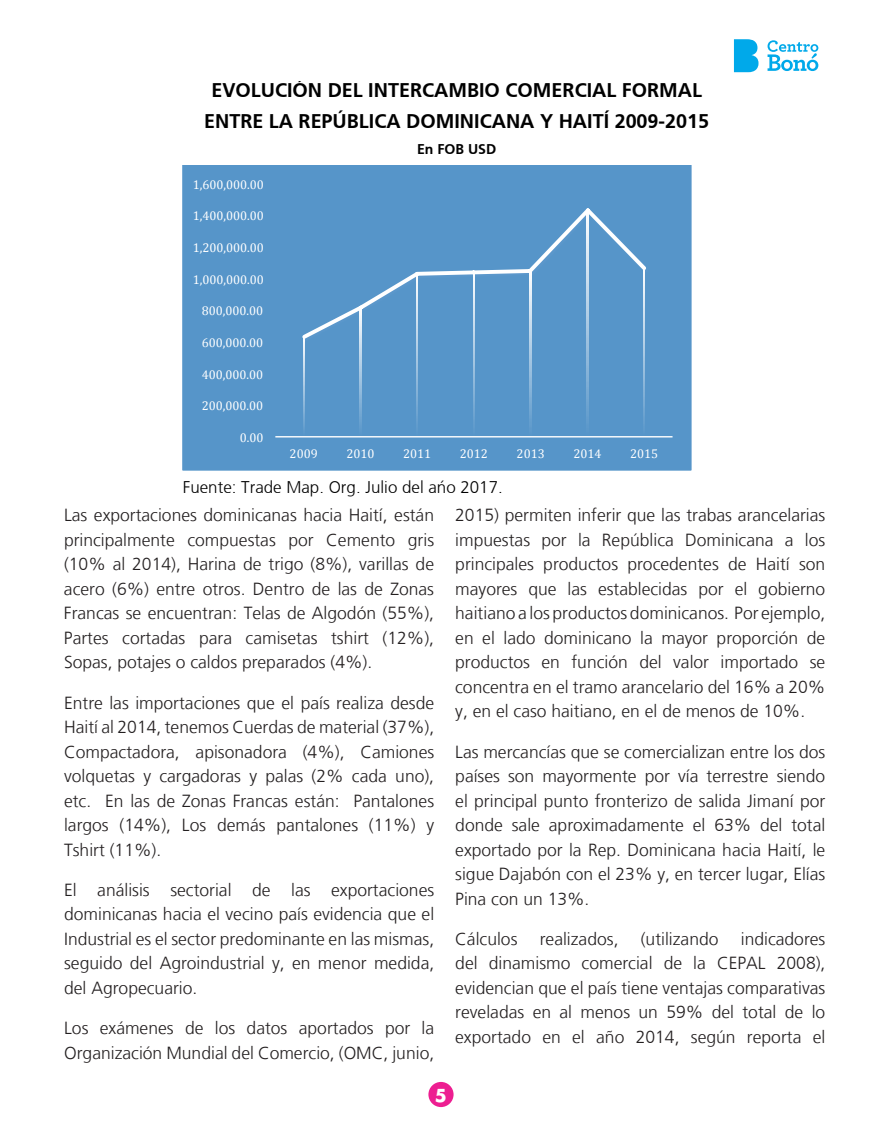
<style>
.page{position:relative;width:882px;height:1134px;background:#fff}
.page>*{position:absolute;margin:0;border:0;box-sizing:border-box;transform-origin:0 0}
.t1{font:700 19.78px/31px "Frutiger CE";color:#000;text-align:center}
.t2{font:300 17.5px/24.5px "Frutiger LT";color:#231f20;text-align:justify}
.t3{font:700 17.5px "Futura LT";color:#fff}
.t4{font:300 16.97px "Frutiger CE";color:#000}
.t5{font:700 14.17px "Frutiger CE";color:#000}
.t6{font:12.78px "Cambria";color:#fff}
</style>
<div class="page">
<div style="left:428px;top:1082px;width:26px;height:25px;background:#ed1e91;border-radius:50%"></div>
<svg style="left:768px;top:40px;width:50px;height:31px"></svg>
<svg style="left:734px;top:39px;width:25px;height:33px"></svg>
<div style="left:183px;top:165px;width:508px;height:305px;background:#5695c9"></div>
<hr style="left:275px;top:436px;width:398px;height:1px;background:#fff">
<svg style="left:302px;top:208px;width:344px;height:134px"></svg>
<img style="left:303px;top:337px;width:1px;height:100px">
<img style="left:360px;top:307px;width:1px;height:130px">
<img style="left:417px;top:274px;width:1px;height:163px">
<img style="left:473px;top:272px;width:2px;height:165px">
<img style="left:530px;top:271px;width:1px;height:166px">
<img style="left:587px;top:211px;width:1px;height:226px">
<img style="left:643px;top:268px;width:2px;height:169px">
<div style="left:182px;top:165px;width:510px;height:306px;border:1px solid #5695c9"></div>
<p class="t1" style="left:204px;top:75px;width:506px">EVOLUCIÓN DEL INTERCAMBIO COMERCIAL FORMAL<br>ENTRE LA REPÚBLICA DOMINICANA Y HAITÍ 2009--2015</p>
<p class="t5" style="left:417px;top:141px;width:81px">En FOB USD</p>
<p class="t6" style="left:193px;top:177px;width:73px">1,600,000.00</p>
<p class="t6" style="left:193px;top:208px;width:73px">1,400,000.00</p>
<p class="t6" style="left:193px;top:240px;width:73px">1,200,000.00</p>
<p class="t6" style="left:193px;top:272px;width:73px">1,000,000.00</p>
<p class="t6" style="left:202px;top:303px;width:63px">800,000.00</p>
<p class="t6" style="left:202px;top:335px;width:63px">600,000.00</p>
<p class="t6" style="left:202px;top:367px;width:63px">400,000.00</p>
<p class="t6" style="left:202px;top:398px;width:63px">200,000.00</p>
<p class="t6" style="left:240px;top:430px;width:25px">0.00</p>
<p class="t6" style="left:290px;top:446px;width:30px">2009</p>
<p class="t6" style="left:346px;top:446px;width:30px">2010</p>
<p class="t6" style="left:403px;top:446px;width:30px">2011</p>
<p class="t6" style="left:460px;top:446px;width:30px">2012</p>
<p class="t6" style="left:517px;top:446px;width:30px">2013</p>
<p class="t6" style="left:573px;top:446px;width:30px">2014</p>
<p class="t6" style="left:630px;top:446px;width:30px">2015</p>
<p class="t4" style="left:183px;top:480px;width:321px">Fuente: Trade Map. Org. Julio del añńo 2017.</p>
<p class="t2" style="left:64px;top:503px;width:372px">Las exportaciones dominicanas hacia Haití, están principalmente compuestas por Cemento gris (10% al 2014), Harina de trigo (8%), varillas de acero (6%) entre otros. Dentro de las de Zonas Francas se encuentran: Telas de Algodón (55%), Partes cortadas para camisetas tshirt (12%), Sopas, potajes o caldos preparados (4%).</p>
<p class="t2" style="left:64px;top:691px;width:372px">Entre las importaciones que el país realiza desde Haití al 2014, tenemos Cuerdas de material (37%), Compactadora, apisonadora (4%), Camiones volquetas y cargadoras y palas (2% cada uno), etc. En las de Zonas Francas están: Pantalones largos (14%), Los demás pantalones (11%) y Tshirt (11%).</p>
<p class="t2" style="left:64px;top:878px;width:372px">El análisis sectorial de las exportaciones dominicanas hacia el vecino país evidencia que el Industrial es el sector predominante en las mismas, seguido del Agroindustrial y, en menor medida, del Agropecuario.</p>
<p class="t2" style="left:64px;top:1016px;width:372px">Los exámenes de los datos aportados por la<br>Organización Mundial del Comercio, (OMC, junio,</p>
<p class="t2" style="left:455px;top:503px;width:372px">2015) permiten inferir que las trabas arancelarias impuestas por la República Dominicana a los principales productos procedentes de Haití son mayores que las establecidas por el gobierno haitiano a los productos dominicanos. Por ejemplo, en el lado dominicano la mayor proporción de productos en función del valor importado se concentra en el tramo arancelario del 16% a 20% y, en el caso haitiano, en el de menos de 10%.</p>
<p class="t2" style="left:455px;top:740px;width:372px">Las mercancías que se comercializan entre los dos países son mayormente por vía terrestre siendo el principal punto fronterizo de salida Jimaní por donde sale aproximadamente el 63% del total exportado por la Rep. Dominicana hacia Haití, le sigue Dajabón con el 23% y, en tercer lugar, Elías Pina con un 13%.</p>
<p class="t2" style="left:455px;top:927px;width:64px">Cálculos</p>
<p class="t2" style="left:540px;top:927px;width:80px">realizados,</p>
<p class="t2" style="left:641px;top:927px;width:79px">(utilizando</p>
<p class="t2" style="left:455px;top:927px;width:372px;text-indent:286px">indicadores del dinamismo comercial de la CEPAL 2008), evidencian que el país tiene ventajas comparativas reveladas en al menos un 59% del total de lo exportado en el año 2014, según reporta el</p>
<p class="t3" style="left:435px;top:1086px;width:14px">5</p>
</div>
